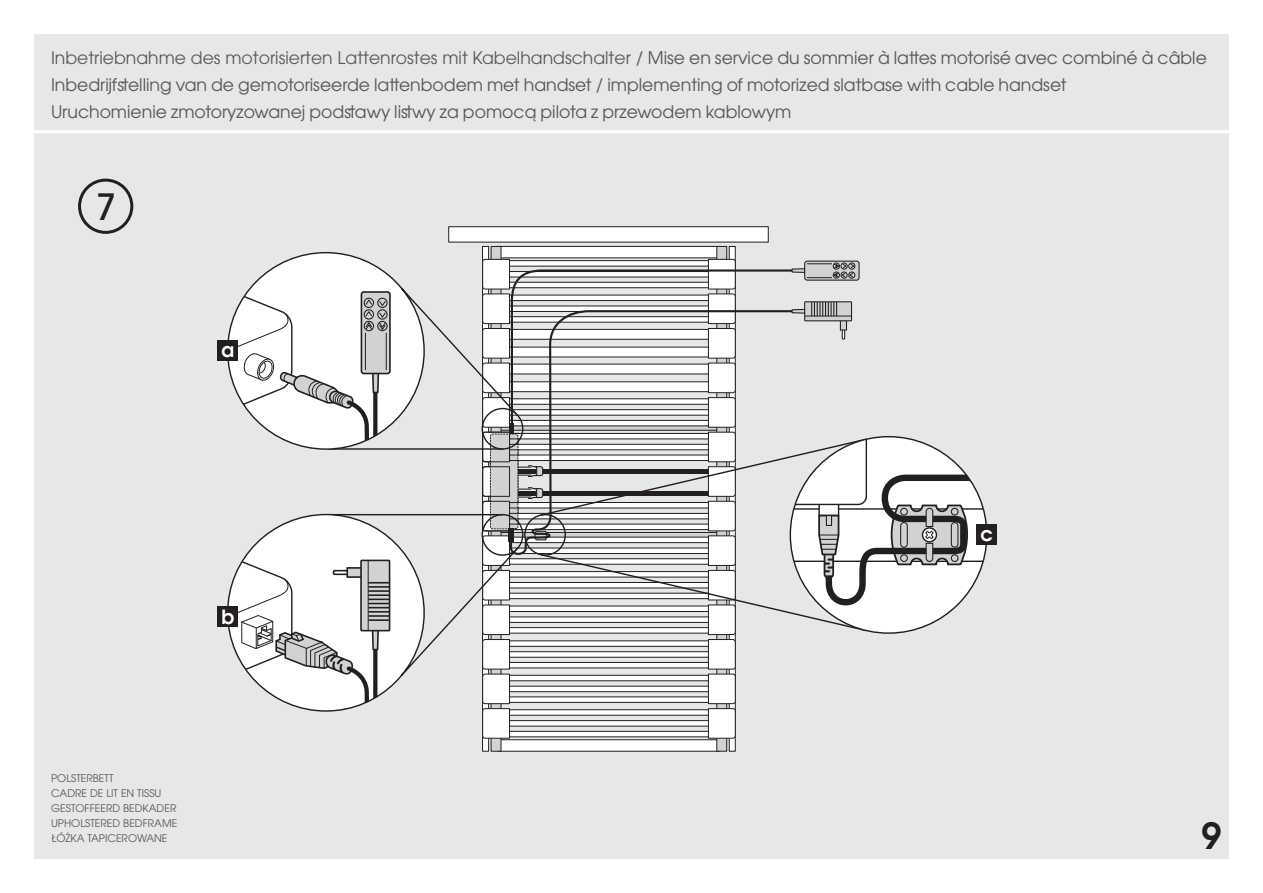
<style>
.page{position:relative;width:1263px;height:893px;background:#fff}
.page>*{position:absolute;margin:0;border:0;box-sizing:border-box;transform-origin:0 0}
.t1{font:36px "Avant Garde Gothic ITC Dm";color:#231f20}
.t2{font:500 36px "Avant Garde Gothic ITC";color:#231f20}
.t3{font:19.5px "Avant Garde Gothic ITC Dm";color:#fff}
.t4{font:17.25px/27px "Avant Garde Gothic ITC";color:#57585a}
.t5{font:17.25px "ITC Avant Garde Pro";color:#57585a}
.t6{font:10.5px/15px "ITC Avant Garde Pro";color:#57585a}
.s1{font-family:"Avant Garde Gothic ITC"}
</style>
<div class="page">
<div style="left:34px;top:34px;width:1195px;height:825px;background:#e6e7e9"></div>
<div style="left:78px;top:179px;width:55px;height:55px;border:3px solid #231f20;border-radius:50%"></div>
<div style="left:498px;top:246px;width:221px;height:12px;background:#fff;border:1px solid #231f20"></div>
<div style="left:498px;top:740px;width:221px;height:11px;background:#fff"></div>
<div style="left:498px;top:739px;width:221px;height:13px;border:1px solid #231f20"></div>
<div style="left:482px;top:246px;width:7px;height:506px;border:1px solid #231f20"></div>
<div style="left:729px;top:246px;width:6px;height:505px;background:#fff"></div>
<div style="left:729px;top:246px;width:7px;height:506px;border:1px solid #231f20"></div>
<div style="left:717px;top:246px;width:10px;height:505px;background:#d1d2d4"></div>
<div style="left:716px;top:246px;width:11px;height:506px;border:1px solid #231f20"></div>
<div style="left:449px;top:227px;width:319px;height:15px;background:#fff"></div>
<div style="left:448px;top:226px;width:321px;height:16px;border:1px solid #231f20"></div>
<svg style="left:548px;top:260px;width:160px;height:6px"></svg>
<div style="left:505px;top:627px;width:206px;height:6px;background:#adacac"></div>
<div style="left:505px;top:640px;width:206px;height:7px;background:#fff;border:1px solid #231f20"></div>
<div style="left:505px;top:651px;width:206px;height:7px;background:#fff;border:1px solid #231f20"></div>
<svg style="left:548px;top:662px;width:160px;height:6px"></svg>
<svg style="left:548px;top:675px;width:160px;height:6px"></svg>
<svg style="left:548px;top:686px;width:160px;height:6px"></svg>
<div style="left:505px;top:696px;width:206px;height:7px;background:#fff;border:1px solid #231f20"></div>
<div style="left:505px;top:709px;width:206px;height:7px;background:#fff;border:1px solid #231f20"></div>
<svg style="left:548px;top:720px;width:160px;height:6px"></svg>
<svg style="left:548px;top:731px;width:160px;height:6px"></svg>
<svg style="left:708px;top:259px;width:28px;height:480px"></svg>
<svg style="left:482px;top:260px;width:66px;height:479px"></svg>
<svg style="left:509px;top:268px;width:282px;height:288px"></svg>
<div style="left:791px;top:268px;width:14px;height:5px;border:1px solid #231f20"></div>
<svg style="left:805px;top:261px;width:54px;height:19px"></svg>
<div style="left:804px;top:261px;width:55px;height:20px;border:1px solid #231f20;border-radius:2px"></div>
<div style="left:848px;top:272px;width:7px;height:7px;border:1px solid #231f20;border-radius:50%"></div>
<div style="left:841px;top:272px;width:6px;height:7px;border:1px solid #231f20;border-radius:50%"></div>
<div style="left:833px;top:272px;width:7px;height:7px;border:1px solid #231f20;border-radius:50%"></div>
<svg style="left:792px;top:263px;width:63px;height:15px"></svg>
<svg style="left:842px;top:331px;width:3px;height:9px"></svg>
<div style="left:840px;top:320px;width:7px;height:11px;background:#d1d2d4;border:1px solid #231f20"></div>
<hr style="left:792px;top:309px;width:13px;height:4px;background:#d1d2d4">
<div style="left:791px;top:309px;width:14px;height:5px;border:1px solid #231f20"></div>
<div style="left:805px;top:302px;width:46px;height:19px;background:#d1d2d4"></div>
<div style="left:804px;top:301px;width:48px;height:20px;border:1px solid #231f20"></div>
<svg style="left:811px;top:302px;width:26px;height:14px"></svg>
<hr style="left:805px;top:316px;width:46px;height:1px;background:#231f20">
<div style="left:482px;top:408px;width:41px;height:42px;border:1px solid #231f20;border-radius:50%"></div>
<svg style="left:226px;top:251px;width:293px;height:199px"></svg>
<div style="left:217px;top:341px;width:21px;height:20px;background:#231f20"></div>
<div style="left:482px;top:514px;width:41px;height:42px;border:1px solid #231f20;border-radius:50%"></div>
<svg style="left:227px;top:513px;width:292px;height:199px"></svg>
<div style="left:217px;top:606px;width:21px;height:21px;background:#231f20"></div>
<div style="left:524px;top:514px;width:42px;height:42px;border:1px solid #231f20;border-radius:50%"></div>
<svg style="left:539px;top:438px;width:329px;height:194px"></svg>
<div style="left:790px;top:437px;width:197px;height:196px;background:#fff;border-radius:50%"></div>
<svg style="left:790px;top:437px;width:197px;height:172px"></svg>
<div style="left:977px;top:525px;width:20px;height:20px;background:#231f20"></div>
<hr style="left:13px;top:130px;width:1231px;height:3px;background:#fff">
<p class="t5" style="left:51px;top:47px;width:1157px">Inbetriebnahme des motorisierten Lattenrostes mit Kabelhandschalter / <span class="s1">Mise en service du sommier à lattes motorisé avec combiné à câble</span></p>
<p class="t4" style="left:51px;top:71px;width:1017px">Inbedrijfstelling van de gemotoriseerde lattenbodem met handset / implementing of motorized slatbase with cable handset<br>Uruchomienie zmotoryzowanej podstawy listwy za pomocą pilota z przewodem kablowym</p>
<h1 class="t2" style="left:96px;top:184px;width:21px">7</h1>
<p class="t3" style="left:221px;top:337px;width:14px">a</p>
<p class="t3" style="left:221px;top:604px;width:14px">b</p>
<p class="t6" style="left:51px;top:770px;width:128px">POLSTERBETT<br>CADRE DE LIT EN TISSU<br>GESTOFFEERD BEDKADER<br>UPHOLSTERED BEDFRAME<br>ŁÓŻKA TAPICEROWANE</p>
<p class="t3" style="left:980px;top:521px;width:14px">c</p>
<h1 class="t1" style="left:1201px;top:812px;width:22px">9</h1>
</div>
